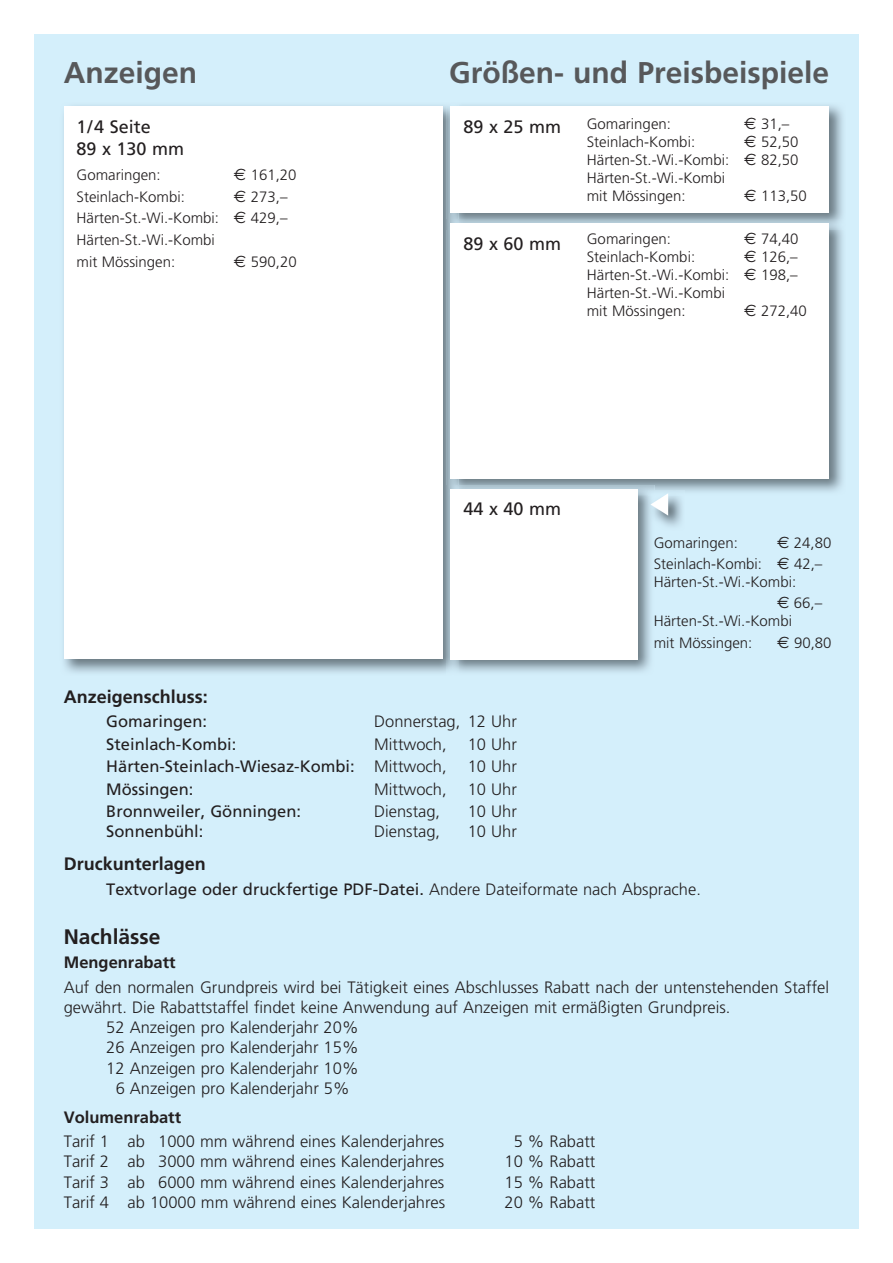
<style>
.page{position:relative;width:893px;height:1263px;background:#fff}
.page>*{position:absolute;margin:0;border:0;box-sizing:border-box;transform-origin:0 0}
.t1{font:700 30px "Frutiger";color:#57585a}
.t2{font:700 21px "Frutiger";color:#231f20}
.t3{font:18px/22.4px "Frutiger";color:#231f20}
.t4{font:700 18px "Frutiger";color:#231f20}
.t5{font:300 16.5px "Frutiger";color:#231f20}
.t6{font:16.5px "Frutiger";color:#231f20}
.t7{font:700 16.5px "Frutiger";color:#231f20}
.t8{font:16.5px "Frutiger CE";color:#231f20}
.t9{font:300 15px/18px "Frutiger";color:#231f20}
.s1{font-family:"Euro Sans";font-weight:400;font-size:16.5px}
.s2{font-weight:300}
</style>
<div class="page">
<div style="left:34px;top:34px;width:825px;height:1195px;background:#d4effb"></div>
<img style="left:63px;top:105px;width:384px;height:568px">
<div style="left:64px;top:106px;width:378px;height:553px;background:#fff"></div>
<img style="left:459px;top:105px;width:384px;height:114px">
<img style="left:447px;top:106px;width:12px;height:379px">
<div style="left:451px;top:106px;width:378px;height:107px;background:#fff"></div>
<img style="left:459px;top:229px;width:384px;height:263px">
<svg style="left:447px;top:219px;width:12px;height:10px"></svg>
<div style="left:451px;top:223px;width:378px;height:255px;background:#fff"></div>
<img style="left:447px;top:495px;width:204px;height:177px">
<img style="left:459px;top:485px;width:195px;height:10px">
<svg style="left:447px;top:485px;width:12px;height:10px"></svg>
<div style="left:451px;top:489px;width:187px;height:170px;background:#fff"></div>
<img style="left:655px;top:491px;width:30px;height:36px">
<img style="left:648px;top:516px;width:3px;height:15px">
<svg style="left:648px;top:491px;width:20px;height:25px"></svg>
<h1 class="t1" style="left:64px;top:55px;width:135px">Anzeigen</h1>
<h1 class="t1" style="left:449px;top:55px;width:382px">Größen- und Preisbeispiele</h1>
<p class="t9" style="left:587px;top:115px;width:86px">Gomaringen:</p>
<p class="t9" style="left:744px;top:115px;width:47px"><span class="s1">€</span> 31,–</p>
<p class="t9" style="left:587px;top:133px;width:110px">Steinlach-Kombi:</p>
<p class="t3" style="left:77px;top:115px;width:109px">1/4 Seite<br>89 x 130 mm</p>
<p class="t9" style="left:77px;top:166px;width:86px">Gomaringen:</p>
<p class="t9" style="left:234px;top:166px;width:64px"><span class="s1">€</span> 161,20</p>
<p class="t9" style="left:77px;top:188px;width:110px">Steinlach-Kombi:</p>
<p class="t3" style="left:463px;top:115px;width:99px">89 x 25 mm</p>
<p class="t9" style="left:587px;top:133px;width:213px;text-indent:157px"><span class="s1">€</span> 52,50<br>Härten-St.-Wi.-Kombi: <span class="s1">€</span> 82,50<br>Härten-St.-Wi.-Kombi<br>mit Mössingen:</p>
<p class="t9" style="left:744px;top:187px;width:64px"><span class="s1">€</span> 113,50</p>
<p class="t9" style="left:77px;top:186px;width:212px;line-height:21.6px;text-indent:157px"><span class="s1">€</span> 273,–<br>Härten-St.-Wi.-Kombi: <span class="s1">€</span> 429,–<br>Härten-St.-Wi.-Kombi<br>mit Mössingen:</p>
<p class="t9" style="left:587px;top:230px;width:86px">Gomaringen:</p>
<p class="t9" style="left:744px;top:230px;width:56px"><span class="s1">€</span> 74,40</p>
<p class="t9" style="left:587px;top:248px;width:110px">Steinlach-Kombi:</p>
<p class="t3" style="left:463px;top:232px;width:99px">89 x 60 mm</p>
<p class="t9" style="left:587px;top:248px;width:212px;text-indent:157px"><span class="s1">€</span> 126,–<br>Härten-St.-Wi.-Kombi: <span class="s1">€</span> 198,–<br>Härten-St.-Wi.-Kombi<br>mit Mössingen:</p>
<p class="t9" style="left:234px;top:253px;width:64px"><span class="s1">€</span> 590,20</p>
<p class="t9" style="left:744px;top:302px;width:64px"><span class="s1">€</span> 272,40</p>
<p class="t3" style="left:463px;top:498px;width:99px">44 x 40 mm</p>
<p class="t9" style="left:654px;top:532px;width:179px;line-height:21.3px;text-indent:123px"><span class="s1">€</span> 24,80<br>Steinlach-Kombi: <span class="s1">€</span> 42,–</p>
<p class="t9" style="left:777px;top:571px;width:47px;line-height:21.3px;text-indent:-123px">Härten-St.-Wi.-Kombi:<br><span class="s1">€</span> 66,–</p>
<p class="t9" style="left:654px;top:611px;width:140px;line-height:21.3px">Härten-St.-Wi.-Kombi mit Mössingen:</p>
<p class="t9" style="left:654px;top:534px;width:86px">Gomaringen:</p>
<p class="t9" style="left:777px;top:633px;width:56px"><span class="s1">€</span> 90,80</p>
<p class="t4" style="left:64px;top:686px;width:145px">Anzeigenschluss:</p>
<p class="t6" style="left:106px;top:712px;width:102px">Gomaringen:</p>
<p class="t5" style="left:374px;top:712px;width:144px">Donnerstag, 12 Uhr</p>
<p class="t6" style="left:106px;top:734px;width:132px">Steinlach-Kombi:</p>
<p class="t5" style="left:374px;top:735px;width:74px">Mittwoch,</p>
<p class="t5" style="left:468px;top:735px;width:51px">10 Uhr</p>
<p class="t6" style="left:106px;top:757px;width:342px">Härten-Steinlach-Wiesaz-Kombi: <span class="s2">Mittwoch,</span></p>
<p class="t5" style="left:468px;top:757px;width:51px">10 Uhr</p>
<p class="t6" style="left:106px;top:779px;width:89px">Mössingen:</p>
<p class="t5" style="left:374px;top:779px;width:74px">Mittwoch,</p>
<p class="t5" style="left:468px;top:779px;width:51px">10 Uhr</p>
<p class="t8" style="left:106px;top:801px;width:196px">Bronnweiler, Gönningen:</p>
<p class="t5" style="left:374px;top:802px;width:68px">Dienstag,</p>
<p class="t5" style="left:468px;top:802px;width:51px">10 Uhr</p>
<p class="t6" style="left:106px;top:822px;width:99px">Sonnenbühl:</p>
<p class="t5" style="left:374px;top:822px;width:68px">Dienstag,</p>
<p class="t5" style="left:468px;top:822px;width:51px">10 Uhr</p>
<p class="t4" style="left:64px;top:853px;width:144px">Druckunterlagen</p>
<p class="t6" style="left:106px;top:879px;width:596px">Textvorlage oder druckfertige PDF-Datei. <span class="s2">Andere Dateiformate nach Absprache.</span></p>
<p class="t2" style="left:64px;top:924px;width:98px">Nachlässe</p>
<p class="t7" style="left:64px;top:953px;width:113px">Mengenrabatt</p>
<p class="t5" style="left:64px;top:978px;width:767px">Auf den normalen Grundpreis wird bei Tätigkeit eines Abschlusses Rabatt nach der untenstehenden Staffel</p>
<p class="t5" style="left:64px;top:998px;width:668px">gewährt. Die Rabattstaffel findet keine Anwendung auf Anzeigen mit ermäßigten Grundpreis.</p>
<p class="t5" style="left:106px;top:1018px;width:254px">52 Anzeigen pro Kalenderjahr 20%</p>
<p class="t5" style="left:106px;top:1038px;width:254px">26 Anzeigen pro Kalenderjahr 15%</p>
<p class="t5" style="left:106px;top:1059px;width:254px">12 Anzeigen pro Kalenderjahr 10%</p>
<p class="t5" style="left:116px;top:1079px;width:235px">6 Anzeigen pro Kalenderjahr 5%</p>
<p class="t7" style="left:64px;top:1107px;width:119px">Volumenrabatt</p>
<p class="t5" style="left:64px;top:1132px;width:382px">Tarif 1 ab 1000 mm während eines Kalenderjahres</p>
<p class="t5" style="left:514px;top:1132px;width:83px">5 % Rabatt</p>
<p class="t5" style="left:64px;top:1152px;width:382px">Tarif 2 ab 3000 mm während eines Kalenderjahres</p>
<p class="t5" style="left:505px;top:1152px;width:92px">10 % Rabatt</p>
<p class="t5" style="left:64px;top:1173px;width:382px">Tarif 3 ab 6000 mm während eines Kalenderjahres</p>
<p class="t5" style="left:505px;top:1173px;width:92px">15 % Rabatt</p>
<p class="t5" style="left:64px;top:1193px;width:383px">Tarif 4 ab 10000 mm während eines Kalenderjahres</p>
<p class="t5" style="left:505px;top:1193px;width:92px">20 % Rabatt</p>
</div>
